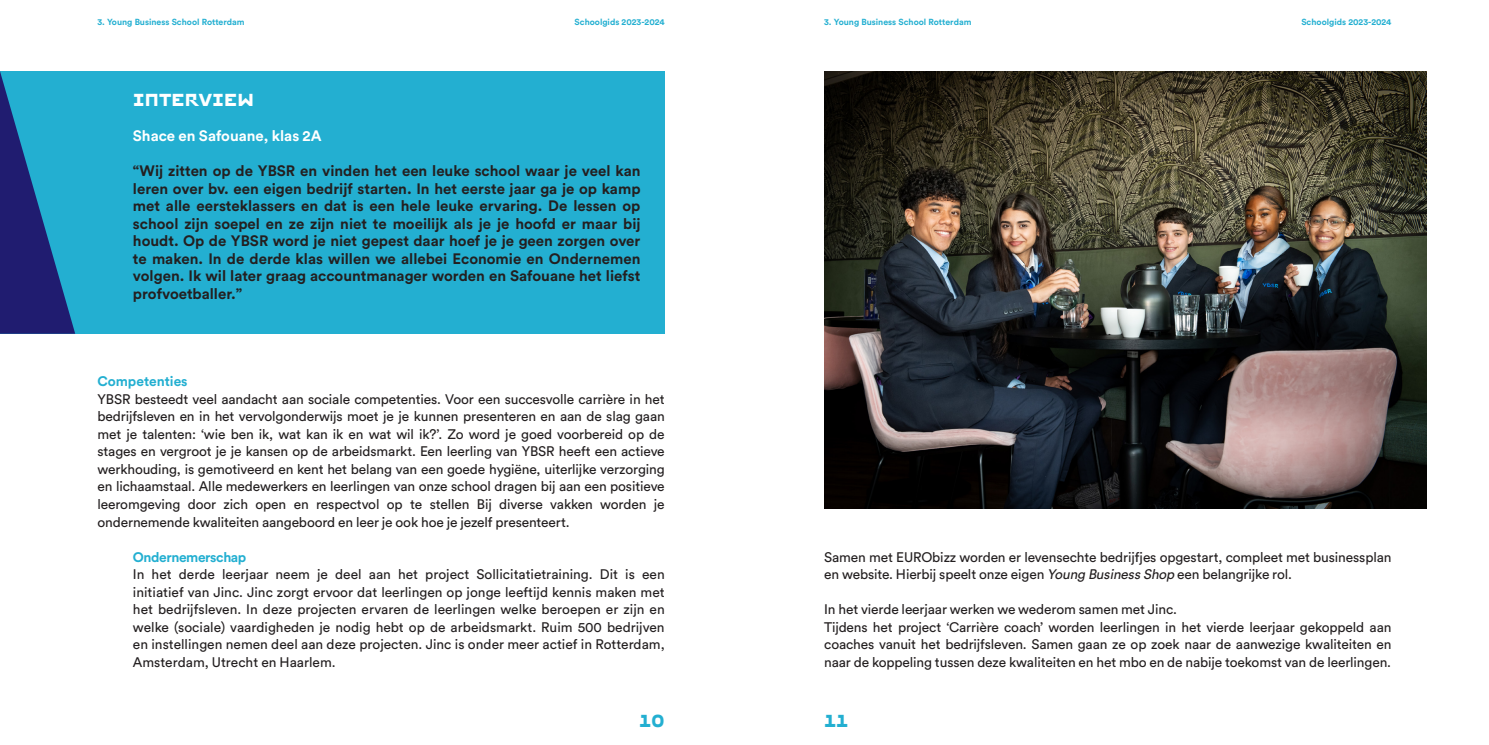
<style>
.page{position:relative;width:1489px;height:745px;background:#fff}
.page>*{position:absolute;margin:0;border:0;box-sizing:border-box;transform-origin:0 0}
.KOPPEN___HOOFDSTUKKEN{font:18.75px "AT Columbus Business";color:#fff}
.t1{font:18.75px "AT Columbus Business";color:#23afd1}
.t2{font:700 15px/17.5px "Circular Std";color:#231f20;text-align:justify}
.TUSSENKOP{font:700 15px "Circular Std";color:#fff}
.BROODTEKST{font:13.75px/17.5px "Circular Std";letter-spacing:-.01em;color:#231f20;text-align:justify}
.TUSSENKOP-2{font:700 13.75px "Circular Std";letter-spacing:-.025em;color:#23afd1}
.TUSSENKOP-3{font:700 13.75px "Circular Std";color:#23afd1}
.t3{font:700 8.75px "Circular Std";color:#23afd1}
.s1{font-style:italic}
</style>
<div class="page">
<div style="left:0;top:71px;width:664px;height:262px;background:#23afd1"></div>
<svg style="left:0;top:71px;width:75px;height:262px"></svg>
<img style="left:824px;top:71px;width:602px;height:437px">
<p class="t3" style="left:97px;top:16px;width:149px">3. Young Business School Rotterdam</p>
<p class="t3" style="left:824px;top:16px;width:149px">3. Young Business School Rotterdam</p>
<p class="t3" style="left:574px;top:16px;width:92px">Schoolgids 2023-2024</p>
<p class="t3" style="left:1301px;top:16px;width:92px">Schoolgids 2023-2024</p>
<p class="KOPPEN___HOOFDSTUKKEN" style="left:133px;top:88px;width:123px">INTERVIEW</p>
<p class="TUSSENKOP" style="left:133px;top:126px;width:190px">Shace en Safouane, klas 2A</p>
<p class="t2" style="left:133px;top:162px;width:509px">“Wij zitten op de YBSR en vinden het een leuke school waar je veel kan leren over bv. een eigen bedrijf starten. In het eerste jaar ga je op kamp met alle eersteklassers en dat is een hele leuke ervaring. De lessen op school zijn soepel en ze zijn niet te moeilijk als je je hoofd er maar bij houdt. Op de YBSR word je niet gepest daar hoef je je geen zorgen over te maken. In de derde klas willen we allebei Economie en Ondernemen volgen. Ik wil later graag accountmanager worden en Safouane het liefst profvoetballer.”</p>
<p class="TUSSENKOP-3" style="left:97px;top:372px;width:92px">Competenties</p>
<p class="BROODTEKST" style="left:97px;top:390px;width:568px">YBSR besteedt veel aandacht aan sociale competenties. Voor een succesvolle carrière in het bedrijfsleven en in het vervolgonderwijs moet je je kunnen presenteren en aan de slag gaan met je talenten: ‘wie ben ik, wat kan ik en wat wil ik?’. Zo word je goed voorbereid op de stages en vergroot je je kansen op de arbeidsmarkt. Een leerling van YBSR heeft een actieve werkhouding, is gemotiveerd en kent het belang van een goede hygiëne, uiterlijke verzorging en lichaamstaal. Alle medewerkers en leerlingen van onze school dragen bij aan een positieve leeromgeving door zich open en respectvol op te stellen Bij diverse vakken worden je ondernemende kwaliteiten aangeboord en leer je ook hoe je jezelf presenteert.</p>
<p class="TUSSENKOP-2" style="left:133px;top:547px;width:115px">Ondernemerschap</p>
<p class="BROODTEKST" style="left:133px;top:565px;width:533px">In het derde leerjaar neem je deel aan het project Sollicitatietraining. Dit is een initiatief van Jinc. Jinc zorgt ervoor dat leerlingen op jonge leeftijd kennis maken met het bedrijfsleven. In deze projecten ervaren de leerlingen welke beroepen er zijn en welke (sociale) vaardigheden je nodig hebt op de arbeidsmarkt. Ruim 500 bedrijven en instellingen nemen deel aan deze projecten. Jinc is onder meer actief in Rotterdam, Amsterdam, Utrecht en Haarlem.</p>
<p class="BROODTEKST" style="left:824px;top:547px;width:568px">Samen met EURObizz worden er levensechte bedrijfjes opgestart, compleet met businessplan en website. Hierbij speelt onze eigen <span class="s1">Young Business Shop</span> een belangrijke rol.</p>
<p class="BROODTEKST" style="left:824px;top:600px;width:354px">In het vierde leerjaar werken we wederom samen met Jinc.</p>
<p class="BROODTEKST" style="left:824px;top:617px;width:568px">Tijdens het project ‘Carrière coach’ worden leerlingen in het vierde leerjaar gekoppeld aan coaches vanuit het bedrijfsleven. Samen gaan ze op zoek naar de aanwezige kwaliteiten en naar de koppeling tussen deze kwaliteiten en het mbo en de nabije toekomst van de leerlingen.</p>
<h1 class="t1" style="left:639px;top:708px;width:27px">10</h1>
<h1 class="t1" style="left:824px;top:708px;width:25px">11</h1>
</div>
